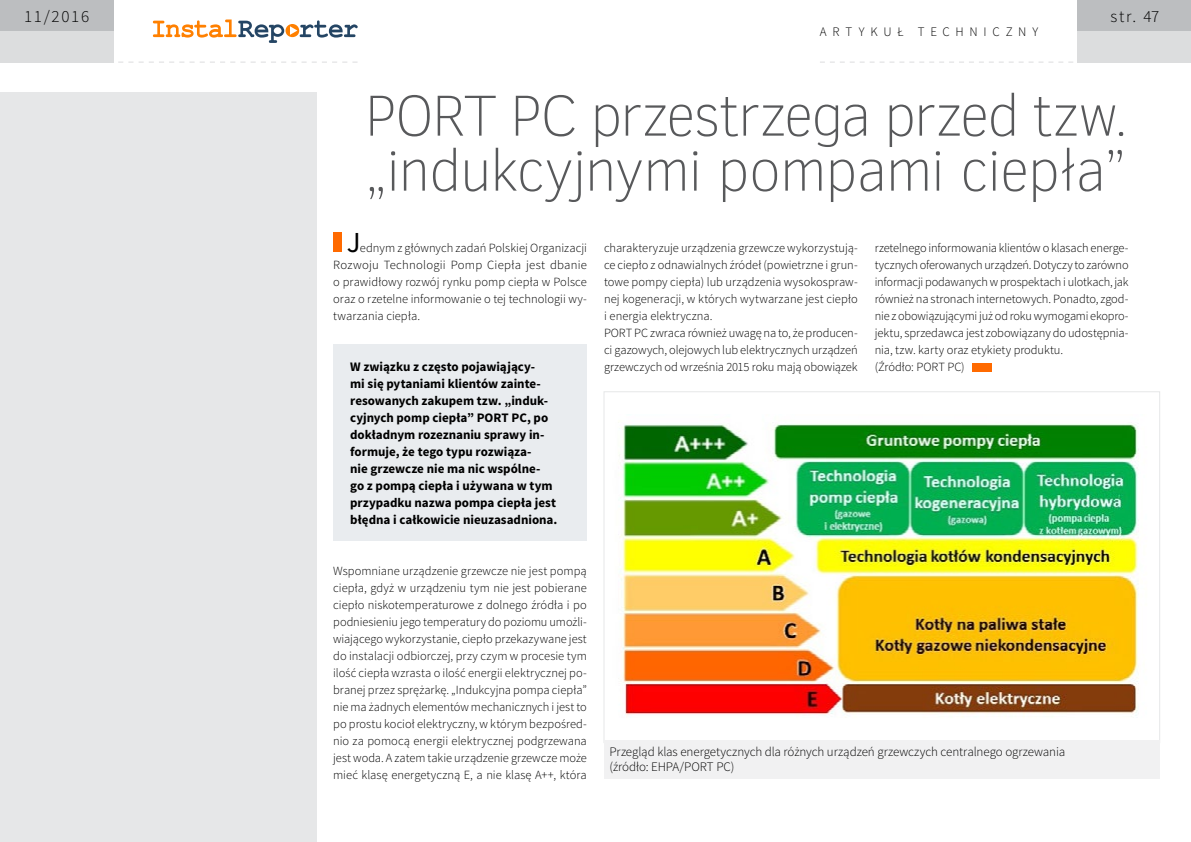
<style>
.page{position:relative;width:1191px;height:842px;background:#fff}
.page>*{position:absolute;margin:0;border:0;box-sizing:border-box;transform-origin:0 0}
.t1{font:100 59px/55px "Clear Sans";letter-spacing:-.03em;color:#58595b}
.t2{font:29px "Source Sans Pro";color:#000}
.t3{font:300 17px "Source Sans Pro";letter-spacing:.1em;color:#000}
.t4{font:700 13px/17px "Source Sans Pro";letter-spacing:-.005em;color:#000}
.t5{font:300 13px/15px "Source Sans Pro";letter-spacing:-.005em;color:#000}
.t6{font:300 13px "Source Sans Pro";letter-spacing:.44em;color:#000}
.t7{font:300 12.5px/17px "Source Sans Pro";letter-spacing:-.005em;color:#000;text-align:justify}
</style>
<div class="page">
<div style="left:1077px;top:0;width:114px;height:31px;background:#bcbec0"></div>
<div style="left:1077px;top:31px;width:114px;height:31px;background:#dcddde"></div>
<svg style="left:153px;top:20px;width:204px;height:23px"></svg>
<div style="left:0;top:0;width:113px;height:31px;background:#bcbec0"></div>
<div style="left:0;top:31px;width:113px;height:31px;background:#dcddde"></div>
<svg style="left:108px;top:62px;width:249px;height:1px"></svg>
<svg style="left:820px;top:62px;width:263px;height:1px"></svg>
<div style="left:333px;top:232px;width:9px;height:20px;background:#ff6a00"></div>
<div style="left:972px;top:363px;width:19px;height:8px;background:#ff6a00"></div>
<img style="left:619px;top:424px;width:520px;height:293px">
<div style="left:604px;top:740px;width:555px;height:39px;background:#f1f1f2"></div>
<div style="left:333px;top:344px;width:254px;height:197px;background:#e9ecef"></div>
<div style="left:0;top:93px;width:316px;height:749px;background:#e6e7e8"></div>
<h3 class="t3" style="left:24px;top:6px;width:67px">11/2016</h3>
<h3 class="t3" style="left:1110px;top:6px;width:50px">str. 47</h3>
<p class="t6" style="left:820px;top:24px;width:220px">artykuł techniczny</p>
<h1 class="t1" style="left:364px;top:88px;width:766px">PORT PC przestrzega przed tzw. „indukcyjnymi pompami ciepła”</h1>
<h2 class="t2" style="left:347px;top:225px;width:15px">J</h2>
<p class="t7" style="left:333px;top:240px;width:255px;text-indent:27px">ednym z głównych zadań Polskiej Organizacji Rozwoju Technologii Pomp Ciepła jest dbanie o prawidłowy rozwój rynku pomp ciepła w Polsce oraz o rzetelne informowanie o tej technologii wy&shy;twarzania ciepła.</p>
<p class="t4" style="left:350px;top:359px;width:209px">W związku z często pojawiąjący-<br>mi się pytaniami klientów zainte&shy;resowanych zakupem tzw. „induk&shy;cyjnych pomp ciepła” PORT PC, po dokładnym rozeznaniu sprawy in&shy;formuje, że tego typu rozwiąza-<br>nie grzewcze nie ma nic wspólne&shy;go z pompą ciepła i używana w tym przypadku nazwa pompa ciepła jest błędna i całkowicie nieuzasadniona.</p>
<p class="t7" style="left:333px;top:563px;width:255px">Wspomniane urządzenie grzewcze nie jest pompą ciepła, gdyż w urządzeniu tym nie jest pobierane ciepło niskotemperaturowe z dolnego źródła i po podniesieniu jego temperatury do poziomu umożli&shy;wiającego wykorzystanie, ciepło przekazywane jest do instalacji odbiorczej, przy czym w procesie tym ilość ciepła wzrasta o ilość energii elektrycznej po&shy;branej przez sprężarkę. „Indukcyjna pompa ciepła” nie ma żadnych elementów mechanicznych i jest to po prostu kocioł elektryczny, w którym bezpośred&shy;nio za pomocą energii elektrycznej podgrzewana jest woda. A zatem takie urządzenie grzewcze może mieć klasę energetyczną E, a nie klasę A++, która</p>
<p class="t7" style="left:604px;top:240px;width:255px;text-align:left">charakteryzuje urządzenia grzewcze wykorzystują&shy;ce ciepło z odnawialnych źródeł (powietrzne i grun&shy;towe pompy ciepła) lub urządzenia wysokospraw&shy;nej kogeneracji, w których wytwarzane jest ciepło i energia elektryczna.<br>PORT PC zwraca również uwagę na to, że producen&shy;ci gazowych, olejowych lub elektrycznych urządzeń grzewczych od września 2015 roku mają obowiązek</p>
<p class="t7" style="left:874px;top:240px;width:255px;text-align:left">rzetelnego informowania klientów o klasach energe&shy;tycznych oferowanych urządzeń. Dotyczy to zarówno informacji podawanych w prospektach i ulotkach, jak również na stronach internetowych. Ponadto, zgod&shy;nie z obowiązującymi już od roku wymogami ekopro&shy;jektu, sprzedawca jest zobowiązany do udostępnia&shy;nia, tzw. karty oraz etykiety produktu.<br>(Źródło: PORT PC)</p>
<p class="t5" style="left:609px;top:744px;width:457px">Przegląd klas energetycznych dla różnych urządzeń grzewczych centralnego ogrzewania (źródło: EHPA/PORT PC)</p>
</div>
